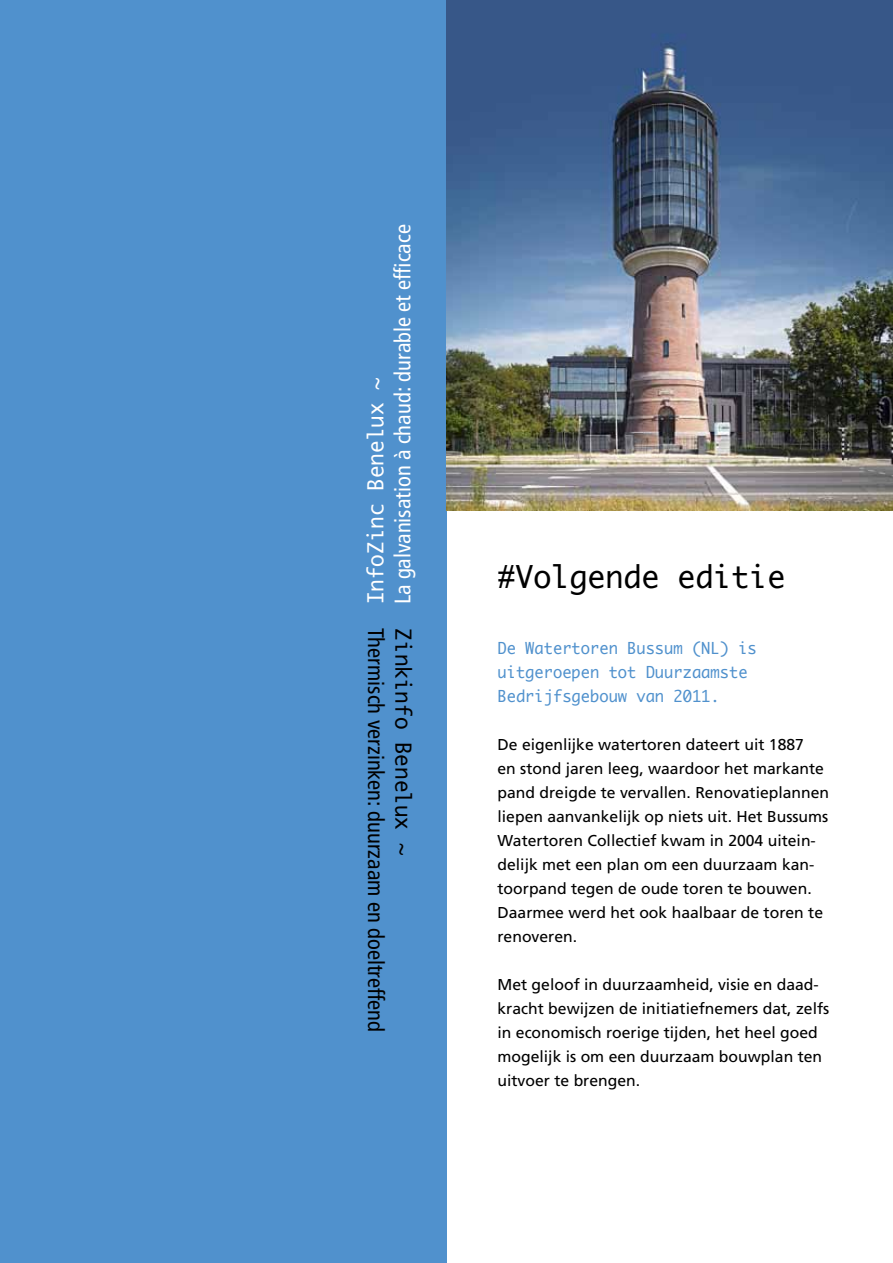
<style>
.page{position:relative;width:893px;height:1263px;background:#fff}
.page>*{position:absolute;margin:0;border:0;box-sizing:border-box;transform-origin:0 0}
.t1{font:30px "Monaco";color:#000}
.t2{font:condensed 22.5px "Frutiger LT Std";color:#000}
.t3{font:condensed 22.5px "Frutiger LT Std";color:#fff}
.t4{font:21px "Monaco";color:#fff}
.t5{font:21px "Monaco";color:#000}
.t6{font:15.75px/24px "Frutiger LT Std";color:#000}
.t7{font:15.75px/24px "Monaco";color:#5091cd}
</style>
<div class="page">
<div style="left:0;top:0;width:446px;height:1263px;background:#5091cd"></div>
<img style="left:446px;top:0;width:447px;height:510px">
<h3 class="t4" style="left:358px;top:604px;width:228px;rotate:-90deg">InfoZinc Benelux ~</h3>
<h2 class="t3" style="left:389px;top:604px;width:381px;rotate:-90deg">La galvanisation à chaud : durable et efficace</h2>
<h2 class="t2" style="left:389px;top:628px;width:405px;rotate:90deg">Thermisch verzinken : duurzaam en doeltreffend</h2>
<h3 class="t5" style="left:421px;top:628px;width:228px;rotate:90deg">Zinkinfo Benelux ~</h3>
<h1 class="t1" style="left:497px;top:551px;width:289px">#Volgende editie</h1>
<p class="t7" style="left:497px;top:636px;width:261px">De Watertoren Bussum (NL) is uitgeroepen tot Duurzaamste<br>Bedrijfsgebouw van 2011.</p>
<p class="t6" style="left:497px;top:733px;width:333px">De eigenlijke watertoren dateert uit 1887<br>en stond jaren leeg, waardoor het markante pand dreigde te vervallen. Renovatieplannen liepen aanvankelijk op niets uit. Het Bussums Watertoren Collectief kwam in 2004 uitein&shy;delijk met een plan om een duurzaam kan&shy;toorpand tegen de oude toren te bouwen.<br>Daarmee werd het ook haalbaar de toren te renoveren.</p>
<p class="t6" style="left:497px;top:973px;width:333px">Met geloof in duurzaamheid, visie en daad&shy;kracht bewijzen de initiatiefnemers dat, zelfs in economisch roerige tijden, het heel goed mogelijk is om een duurzaam bouwplan ten uitvoer te brengen.</p>
</div>
